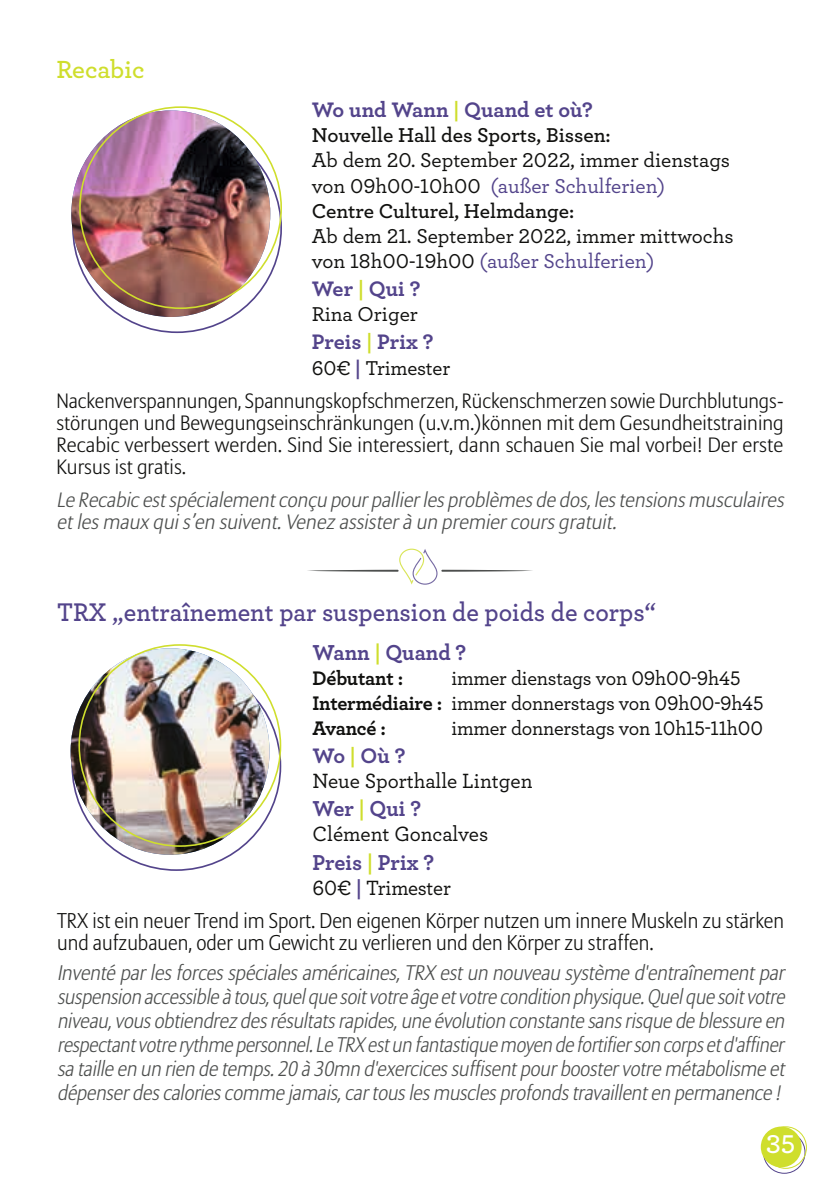
<style>
.page{position:relative;width:840px;height:1191px;background:#fff}
.page>*{position:absolute;margin:0;border:0;box-sizing:border-box;transform-origin:0 0}
.t1{font:600 27px "Archer";color:#fff}
.t2{font:600 26.8px "Archer";color:#53448b;scale:.95 1}
.t3{font:600 26px "Archer";letter-spacing:-.005em;color:#cfde2d}
.t4{font:700 22.6px "Archer";color:#53448b}
.t5{font:700 22px "Archer";color:#53448b}
.t6{font:500 21.6px "Archer";letter-spacing:-.005em;color:#11110f}
.t7{font:500 21.6px "Archer";letter-spacing:-.005em;color:#11110f;scale:.95 1}
.t8{font:300 21.2px/22px "Allianz Sans";color:#11110f;scale:.96 1}
.t9{font:italic 300 21px/24px "Allianz Sans";letter-spacing:-.01em;color:#4d4f4e;text-align:justify;scale:.96 1}
.t10{font:500 21px/25.2px "Archer";color:#11110f}
.t11{font:600 21px "Archer";color:#11110f}
.t12{font:300 20.6px/22px "Allianz Sans";letter-spacing:.005em;color:#11110f;text-align:justify}
.t13{font:italic 300 20.6px/22px "Allianz Sans";color:#4d4f4e}
.t14{font:500 20.6px/25px "Archer";letter-spacing:-.01em;color:#11110f}
.t15{font:700 20.6px "Archer";letter-spacing:-.01em;color:#11110f}
.s1{color:#cfde2d}
.s2{color:#53448b}
.s3{font-weight:600}
.s4{font-weight:700;color:#53448b}
.s5{font-weight:700}
</style>
<div class="page">
<div style="left:763px;top:1131px;width:41px;height:42px;border:1px solid #53448b;border-radius:50%"></div>
<div style="left:760px;top:1126px;width:41px;height:41px;background:#cfde2d;border-radius:50%"></div>
<div style="left:764px;top:1126px;width:42px;height:42px;border:1px solid #cfde2d;border-radius:50%"></div>
<img style="left:71px;top:110px;width:199px;height:207px">
<img style="left:71px;top:648px;width:198px;height:207px">
<svg style="left:307px;top:548px;width:226px;height:36px"></svg>
<p class="t3" style="left:56px;top:49px;width:90px">Recabic</p>
<p class="t5" style="left:311px;top:92px;width:282px">Wo und Wann <span class="s1">|</span> Quand et où?</p>
<p class="t11" style="left:311px;top:119px;width:300px">Nouvelle Hall des Sports, Bissen:</p>
<p class="t10" style="left:311px;top:147px;width:419px">Ab dem 20. September 2022, immer dienstags von 09h00-10h00 <span class="s2">(außer Schulferien)<br></span><span class="s3">Centre Culturel, Helmdange:</span></p>
<p class="t10" style="left:311px;top:222px;width:423px">Ab dem 21. September 2022, immer mittwochs von 18h00-19h00 <span class="s2">(außer Schulferien)</span></p>
<p class="t5" style="left:311px;top:271px;width:110px">Wer <span class="s1">|</span> Qui ?</p>
<p class="t10" style="left:311px;top:301px;width:108px">Rina Origer</p>
<p class="t5" style="left:311px;top:325px;width:123px">Preis <span class="s1">|</span> Prix ?</p>
<p class="t10" style="left:311px;top:354px;width:140px">60€ <span class="s4">|</span> Trimester</p>
<p class="t12" style="left:56px;top:391px;width:728px">Nackenverspannungen, Spannungskopfschmerzen, Rückenschmerzen sowie Durchblutungs&shy;störungen und Bewegungseinschränkungen (u.v.m.)können mit dem Gesundheitstraining Recabic verbessert werden. Sind Sie interessiert, dann schauen Sie mal vorbei! Der erste Kursus ist gratis.</p>
<p class="t13" style="left:56px;top:490px;width:733px">Le Recabicestspécialementconçu pourpallierlesproblèmesde dos,lestensionsmusculaires etlesmaux quis’en suivent.Venez assisterà un premiercoursgratuit.</p>
<p class="t2" style="left:57px;top:592px;width:631px">TRX „entraînement par suspension de poids de corps“</p>
<p class="t4" style="left:312px;top:635px;width:155px">Wann <span class="s1">|</span> Quand ?</p>
<p class="t15" style="left:312px;top:662px;width:92px">Débutant :</p>
<p class="t14" style="left:312px;top:664px;width:452px;text-indent:139px">immer dienstags von 09h00-9h45<br><span class="s5">Intermédiaire :</span> immer donnerstags von 09h00-9h45<br><span class="s5">Avancé :</span></p>
<p class="t14" style="left:451px;top:714px;width:313px">immer donnerstags von 10h15-11h00</p>
<p class="t5" style="left:312px;top:738px;width:95px">Wo <span class="s1">|</span> Où ?</p>
<p class="t6" style="left:312px;top:765px;width:221px">Neue Sporthalle Lintgen</p>
<p class="t4" style="left:312px;top:791px;width:110px">Wer <span class="s1">|</span> Qui ?</p>
<p class="t6" style="left:312px;top:818px;width:177px">Clément Goncalves</p>
<p class="t4" style="left:312px;top:844px;width:123px">Preis <span class="s1">|</span> Prix ?</p>
<p class="t7" style="left:312px;top:872px;width:147px">60€ <span class="s4">|</span> Trimester</p>
<p class="t8" style="left:57px;top:910px;width:758px">TRX ist ein neuer Trend im Sport. Den eigenen Körper nutzen um innere Muskeln zu stärken und aufzubauen, oder um Gewicht zu verlieren und den Körper zu straffen.</p>
<p class="t9" style="left:57px;top:961px;width:764px">Inventé parlesforcesspécialesaméricaines,TRX estun nouveau système d'entraînementpar suspension accessibleàtous,quelquesoitvotreâgeetvotrecondition physique.Quelquesoitvotre niveau,vousobtiendrezdesrésultatsrapides,uneévolution constantesansrisquedeblessureen respectantvotrerythmepersonnel.LeTRX estun fantastiquemoyen defortifierson corpsetd'affiner satailleen un rien detemps.20 à30mn d'exercicessuffisentpourboostervotremétabolismeet dépenserdescaloriescommejamais,cartouslesmusclesprofondstravaillenten permanence!</p>
<p class="t1" style="left:765px;top:1124px;width:31px">35</p>
</div>
